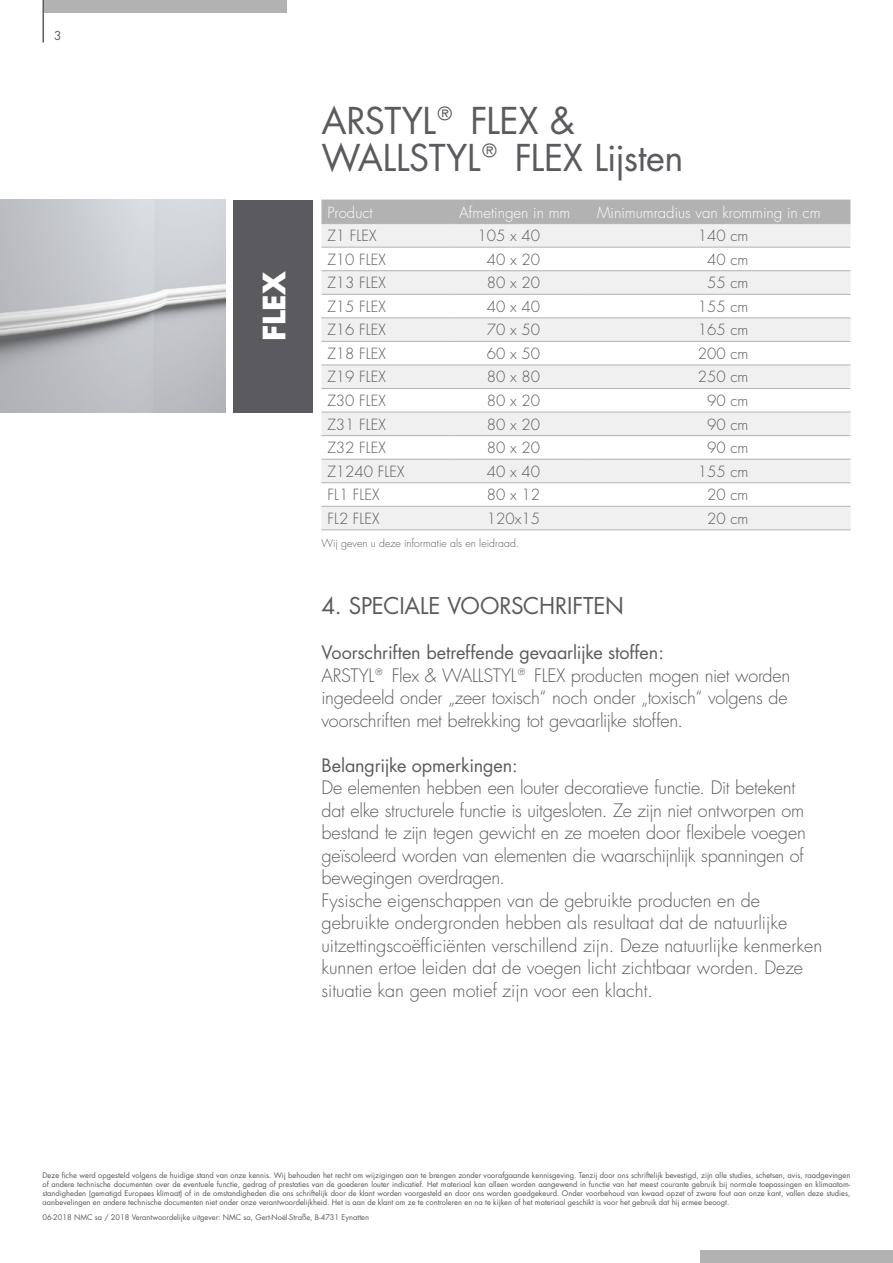
<style>
.page{position:relative;width:893px;height:1263px;background:#fff}
.page>*{position:absolute;margin:0;border:0;box-sizing:border-box;transform-origin:0 0}
.t1{font:36px/37.5px "Futura CE";letter-spacing:-.01em;color:#5b5b5f}
.t2{font:700 30px "Futura CE";color:#fff}
.t3{font:22.5px "Futura CE";letter-spacing:-.01em;color:#5b5b5f}
.t4{font:300 18px/22.5px "Futura CE";letter-spacing:-.005em;color:#5b5b5f}
.t5{font:18px "Futura CE";letter-spacing:-.005em;color:#5b5b5f}
.t6{font:300 15px "Futura CE";color:#5b5b5f}
.t7{font:300 15px "Futura CE";color:#fff}
.t8{font:12px "Futura CE";color:#5c5b5f}
.t9{font:300 10.5px "Futura CE";letter-spacing:.005em;color:#5b5b5f}
.t10{font:7.5px/9px "Futura CE";color:#575756;text-align:justify}
.t11{font:7.5px "Futura CE";color:#5b5b5f}
</style>
<div class="page">
<div style="left:700px;top:1250px;width:193px;height:13px;background:#b3b2b2"></div>
<hr style="left:43px;top:0;width:1px;height:43px;background:#5b5b5f">
<div style="left:44px;top:0;width:242px;height:13px;background:#b3b2b2"></div>
<div style="left:321px;top:201px;width:529px;height:22px;background:#b3b2b2"></div>
<svg style="left:321px;top:224px;width:529px;height:306px;fill:#f0f0f0"></svg>
<svg style="left:321px;top:483px;width:529px;height:23px"></svg>
<hr style="left:321px;top:200px;width:132px;height:1px;background:#b3b2b2">
<hr style="left:453px;top:200px;width:138px;height:1px;background:#b3b2b2">
<hr style="left:591px;top:200px;width:259px;height:1px;background:#b3b2b2">
<hr style="left:321px;top:223px;width:132px;height:1px;background:#b3b2b2">
<hr style="left:453px;top:223px;width:138px;height:1px;background:#b3b2b2">
<hr style="left:591px;top:223px;width:259px;height:1px;background:#b3b2b2">
<hr style="left:321px;top:247px;width:132px;height:1px;background:#b3b2b2">
<hr style="left:453px;top:247px;width:138px;height:1px;background:#b3b2b2">
<hr style="left:591px;top:247px;width:259px;height:1px;background:#b3b2b2">
<hr style="left:321px;top:270px;width:132px;height:1px;background:#b3b2b2">
<hr style="left:453px;top:270px;width:138px;height:1px;background:#b3b2b2">
<hr style="left:591px;top:270px;width:259px;height:1px;background:#b3b2b2">
<hr style="left:321px;top:294px;width:132px;height:1px;background:#b3b2b2">
<hr style="left:453px;top:294px;width:138px;height:1px;background:#b3b2b2">
<hr style="left:591px;top:294px;width:259px;height:1px;background:#b3b2b2">
<hr style="left:321px;top:318px;width:132px;height:1px;background:#b3b2b2">
<hr style="left:453px;top:318px;width:138px;height:1px;background:#b3b2b2">
<hr style="left:591px;top:318px;width:259px;height:1px;background:#b3b2b2">
<hr style="left:321px;top:341px;width:132px;height:1px;background:#b3b2b2">
<hr style="left:453px;top:341px;width:138px;height:1px;background:#b3b2b2">
<hr style="left:591px;top:341px;width:259px;height:1px;background:#b3b2b2">
<hr style="left:321px;top:365px;width:132px;height:1px;background:#b3b2b2">
<hr style="left:453px;top:365px;width:138px;height:1px;background:#b3b2b2">
<hr style="left:591px;top:365px;width:259px;height:1px;background:#b3b2b2">
<hr style="left:321px;top:388px;width:132px;height:1px;background:#b3b2b2">
<hr style="left:453px;top:388px;width:138px;height:1px;background:#b3b2b2">
<hr style="left:591px;top:388px;width:259px;height:1px;background:#b3b2b2">
<hr style="left:321px;top:412px;width:132px;height:1px;background:#b3b2b2">
<hr style="left:453px;top:412px;width:138px;height:1px;background:#b3b2b2">
<hr style="left:591px;top:412px;width:259px;height:1px;background:#b3b2b2">
<hr style="left:321px;top:435px;width:132px;height:1px;background:#b3b2b2">
<hr style="left:453px;top:435px;width:138px;height:1px;background:#b3b2b2">
<hr style="left:591px;top:435px;width:259px;height:1px;background:#b3b2b2">
<hr style="left:321px;top:459px;width:132px;height:1px;background:#b3b2b2">
<hr style="left:453px;top:459px;width:138px;height:1px;background:#b3b2b2">
<hr style="left:591px;top:459px;width:259px;height:1px;background:#b3b2b2">
<hr style="left:321px;top:482px;width:132px;height:1px;background:#b3b2b2">
<hr style="left:453px;top:482px;width:138px;height:1px;background:#b3b2b2">
<hr style="left:591px;top:482px;width:259px;height:1px;background:#b3b2b2">
<hr style="left:321px;top:506px;width:132px;height:1px;background:#b3b2b2">
<hr style="left:453px;top:506px;width:138px;height:1px;background:#b3b2b2">
<hr style="left:591px;top:506px;width:259px;height:1px;background:#b3b2b2">
<hr style="left:321px;top:530px;width:132px;height:1px;background:#b3b2b2">
<hr style="left:453px;top:530px;width:138px;height:1px;background:#b3b2b2">
<hr style="left:591px;top:530px;width:259px;height:1px;background:#b3b2b2">
<div style="left:234px;top:200px;width:79px;height:212px;background:#5b5b5f"></div>
<img style="left:0;top:200px;width:225px;height:212px">
<h3 class="t8" style="left:54px;top:28px;width:9px">3</h3>
<h2 class="t2" style="left:252px;top:341px;width:72px;rotate:-90deg">FLEX</h2>
<h1 class="t1" style="left:321px;top:102px;width:364px">ARSTYL® FLEX &amp;<br>WALLSTYL® FLEX Lijsten</h1>
<h3 class="t7" style="left:327px;top:202px;width:47px">Product</h3>
<h3 class="t7" style="left:459px;top:202px;width:113px">Afmetingen in mm</h3>
<h3 class="t7" style="left:597px;top:202px;width:225px">Minimumradius van kromming in cm</h3>
<h3 class="t6" style="left:327px;top:226px;width:51px">Z1 FLEX</h3>
<h3 class="t6" style="left:478px;top:226px;width:64px">105 x 40</h3>
<h3 class="t6" style="left:698px;top:226px;width:52px">140 cm</h3>
<h3 class="t6" style="left:327px;top:249px;width:60px">Z10 FLEX</h3>
<h3 class="t6" style="left:487px;top:249px;width:55px">40 x 20</h3>
<h3 class="t6" style="left:707px;top:249px;width:43px">40 cm</h3>
<h3 class="t6" style="left:327px;top:273px;width:60px">Z13 FLEX</h3>
<h3 class="t6" style="left:487px;top:273px;width:55px">80 x 20</h3>
<h3 class="t6" style="left:707px;top:273px;width:43px">55 cm</h3>
<h3 class="t6" style="left:327px;top:297px;width:60px">Z15 FLEX</h3>
<h3 class="t6" style="left:487px;top:297px;width:55px">40 x 40</h3>
<h3 class="t6" style="left:698px;top:297px;width:52px">155 cm</h3>
<h3 class="t6" style="left:327px;top:320px;width:60px">Z16 FLEX</h3>
<h3 class="t6" style="left:487px;top:320px;width:55px">70 x 50</h3>
<h3 class="t6" style="left:698px;top:320px;width:52px">165 cm</h3>
<h3 class="t6" style="left:327px;top:344px;width:60px">Z18 FLEX</h3>
<h3 class="t6" style="left:487px;top:344px;width:55px">60 x 50</h3>
<h3 class="t6" style="left:698px;top:344px;width:52px">200 cm</h3>
<h3 class="t6" style="left:327px;top:367px;width:60px">Z19 FLEX</h3>
<h3 class="t6" style="left:487px;top:367px;width:55px">80 x 80</h3>
<h3 class="t6" style="left:698px;top:367px;width:52px">250 cm</h3>
<h3 class="t6" style="left:327px;top:391px;width:60px">Z30 FLEX</h3>
<h3 class="t6" style="left:487px;top:391px;width:55px">80 x 20</h3>
<h3 class="t6" style="left:707px;top:391px;width:43px">90 cm</h3>
<h3 class="t6" style="left:327px;top:414px;width:60px">Z31 FLEX</h3>
<h3 class="t6" style="left:487px;top:414px;width:55px">80 x 20</h3>
<h3 class="t6" style="left:707px;top:414px;width:43px">90 cm</h3>
<h3 class="t6" style="left:327px;top:438px;width:60px">Z32 FLEX</h3>
<h3 class="t6" style="left:487px;top:438px;width:55px">80 x 20</h3>
<h3 class="t6" style="left:707px;top:438px;width:43px">90 cm</h3>
<h3 class="t6" style="left:327px;top:461px;width:78px">Z1240 FLEX</h3>
<h3 class="t6" style="left:487px;top:461px;width:55px">40 x 40</h3>
<h3 class="t6" style="left:698px;top:461px;width:52px">155 cm</h3>
<h3 class="t6" style="left:327px;top:485px;width:54px">FL1 FLEX</h3>
<h3 class="t6" style="left:487px;top:485px;width:55px">80 x 12</h3>
<h3 class="t6" style="left:707px;top:485px;width:43px">20 cm</h3>
<h3 class="t6" style="left:327px;top:509px;width:54px">FL2 FLEX</h3>
<h3 class="t6" style="left:487px;top:509px;width:55px">120x15</h3>
<h3 class="t6" style="left:707px;top:509px;width:43px">20 cm</h3>
<h3 class="t9" style="left:321px;top:536px;width:199px">Wij geven u deze informatie als en leidraad.</h3>
<h3 class="t3" style="left:321px;top:591px;width:304px">4. SPECIALE VOORSCHRIFTEN</h3>
<h3 class="t5" style="left:321px;top:641px;width:344px">Voorschriften betreffende gevaarlijke stoffen:</h3>
<h3 class="t4" style="left:321px;top:664px;width:470px">ARSTYL® Flex &amp; WALLSTYL® FLEX producten mogen niet worden ingedeeld onder „zeer toxisch“ noch onder „toxisch“ volgens de voorschriften met betrekking tot gevaarlijke stoffen.</h3>
<h3 class="t5" style="left:321px;top:753px;width:198px">Belangrijke opmerkingen:</h3>
<p class="t4" style="left:321px;top:776px;width:502px">De elementen hebben een louter decoratieve functie. Dit betekent dat elke structurele functie is uitgesloten. Ze zijn niet ontworpen om bestand te zijn tegen gewicht en ze moeten door flexibele voegen geïsoleerd worden van elementen die waarschijnlijk spanningen of bewegingen overdragen.<br>Fysische eigenschappen van de gebruikte producten en de gebruikte ondergronden hebben als resultaat dat de natuurlijke uitzettingscoëfficiënten verschillend zijn. Deze natuurlijke kenmerken kunnen ertoe leiden dat de voegen licht zichtbaar worden. Deze situatie kan geen motief zijn voor een klacht.</p>
<p class="t10" style="left:43px;top:1171px;width:809px">Deze fiche werd opgesteld volgens de huidige stand van onze kennis. Wij behouden het recht om wijzigingen aan te brengen zonder voorafgaande kennisgeving. Tenzij door ons schriftelijk bevestigd, zijn alle studies, schetsen, avis, raadgevingen of andere technische documenten over de eventuele functie, gedrag of prestaties van de goederen louter indicatief. Het materiaal kan alleen worden aangewend in functie van het meest courante gebruik bij normale toepassingen en klimaatom&shy;standigheden (gematigd Europees klimaat) of in de omstandigheden die ons schriftelijk door de klant worden voorgesteld en door ons worden goedgekeurd. Onder voorbehoud van kwaad opzet of zware fout aan onze kant, vallen deze studies, aanbevelingen en andere technische documenten niet onder onze verantwoordelijkheid. Het is aan de klant om ze te controleren en na te kijken of het materiaal geschikt is voor het gebruik dat hij ermee beoogt.</p>
<p class="t11" style="left:43px;top:1212px;width:328px">06-2018 NMC sa / 2018 Verantwoordelijke uitgever: NMC sa, Gert-Noël-Straße, B-4731 Eynatten</p>
</div>
